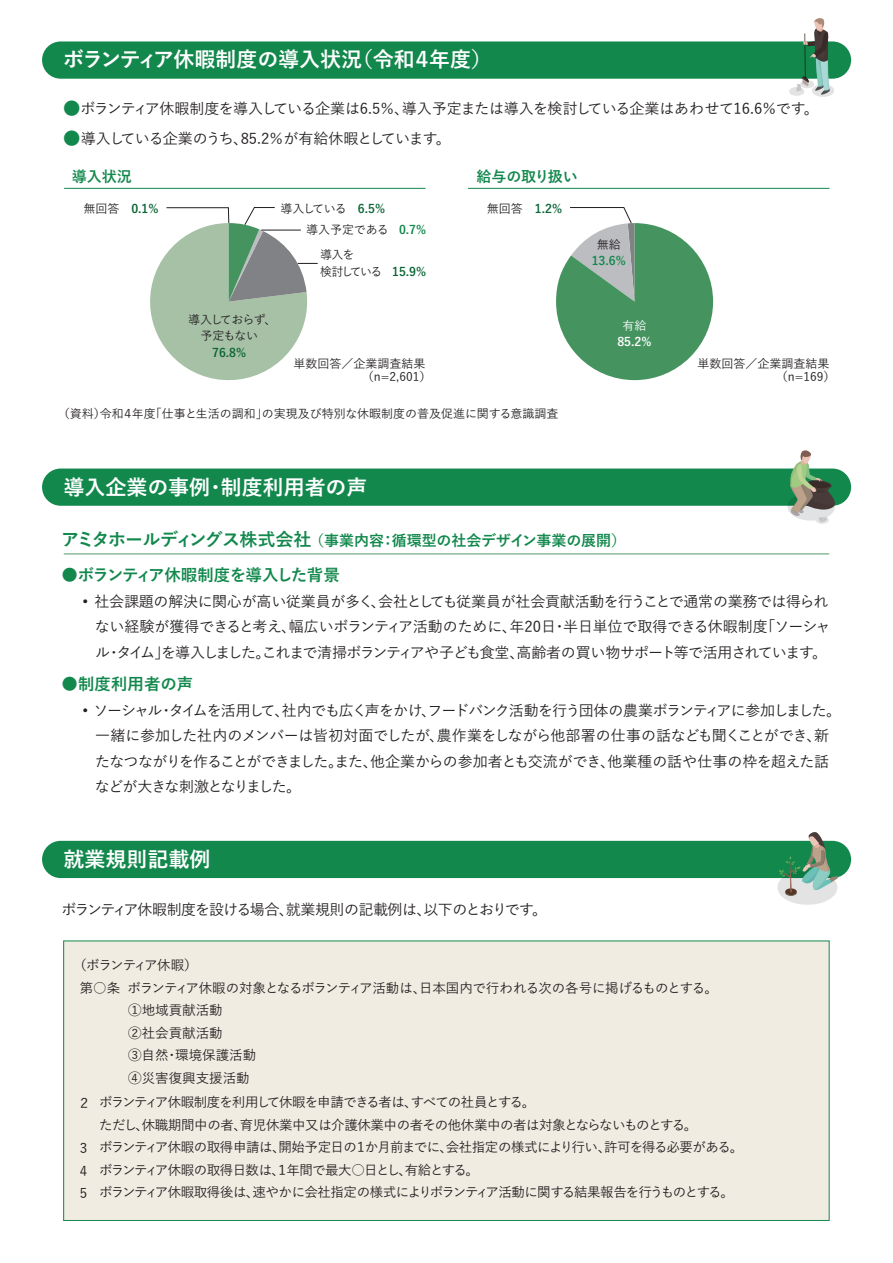
<style>
.page{position:relative;width:893px;height:1263px;background:#fff}
.page>*{position:absolute;margin:0;border:0;box-sizing:border-box;transform-origin:0 0}
.t1{font:700 21px "Yu Go";color:#fff}
.t2{font:700 16.5px "Yu Go";letter-spacing:-.045em;color:#12884d}
.t3{font:700 16.5px "Yu Go";letter-spacing:-.015em;color:#12884d}
.t4{font:500 15px/25.5px "Yu Go";letter-spacing:-.04em;color:#231f20}
.t5{font:700 15px "Yu Go";letter-spacing:-.005em;color:#12884d}
.t6{font:500 15px "Yu Go";letter-spacing:-.065em;color:#231f20}
.t7{font:500 13.5px/22.5px "Yu Go";letter-spacing:-.035em;color:#231f20}
.t8{font:500 13.5px/22.5px "Yu Go";letter-spacing:-.065em;color:#231f20}
.t9{font:500 13.5px/22.5px "Yu Go";color:#231f20}
.t10{font:500 12px/13.5px "Yu Go";color:#231f20}
.t11{font:500 12px/16.5px "Yu Go";letter-spacing:-.1em;color:#231f20}
.t12{font:500 12px/16.5px "Yu Go";letter-spacing:-.055em;color:#231f20;text-align:center}
.t13{font:700 12px "Yu Go";color:#0c6638}
.t14{font:700 12px "Yu Go";color:#fff}
.t15{font:700 12px "Yu Go";color:#12884d}
.t16{font:500 12px "Yu Go";color:#fff}
.s1{font-weight:700;font-size:18px;color:#12884d}
.s2{font-weight:700;color:#0c6638}
.s3{font-weight:700;color:#12884d}
.s4{font-size:18px}
</style>
<div class="page">
<div style="left:42px;top:468px;width:809px;height:38px;background:#12884d;border-radius:19px"></div>
<div style="left:42px;top:41px;width:809px;height:38px;background:#12884d;border-radius:19px"></div>
<div style="left:42px;top:841px;width:809px;height:37px;background:#12884d;border-radius:19px"></div>
<hr style="left:64px;top:554px;width:765px;height:1px;background:#529867">
<div style="left:64px;top:941px;width:765px;height:279px;background:#f1ece2"></div>
<hr style="left:64px;top:188px;width:361px;height:1px;background:#12884d">
<hr style="left:468px;top:188px;width:361px;height:1px;background:#12884d">
<svg style="left:556px;top:207px;width:157px;height:173px"></svg>
<svg style="left:150px;top:207px;width:168px;height:174px"></svg>
<svg style="left:787px;top:450px;width:53px;height:74px"></svg>
<svg style="left:789px;top:18px;width:45px;height:79px"></svg>
<svg style="left:777px;top:832px;width:62px;height:73px"></svg>
<h1 class="t1" style="left:63px;top:48px;width:430px">ボランティア休暇制度の導入状況（令和４年度）</h1>
<p class="t4" style="left:63px;top:94px;width:758px"><span class="s1">●</span>ボランティア休暇制度を導入している企業は6.5％、導入予定または導入を検討している企業はあわせて16.6％です。</p>
<p class="t6" style="left:63px;top:125px;width:390px"><span class="s1">●</span>導入している企業のうち、85.2％が有給休暇としています。</p>
<p class="t5" style="left:72px;top:168px;width:61px">導入状況</p>
<p class="t5" style="left:477px;top:168px;width:103px">給与の取り扱い</p>
<p class="t10" style="left:83px;top:200px;width:77px">無回答　<span class="s2">0.1%</span></p>
<p class="t10" style="left:280px;top:201px;width:106px">導入している　<span class="s2">6.5%</span></p>
<p class="t10" style="left:487px;top:200px;width:77px">無回答　<span class="s2">1.2%</span></p>
<p class="t10" style="left:306px;top:222px;width:121px">導入予定である <span class="s3">0.7%</span></p>
<p class="t11" style="left:320px;top:245px;width:107px">導入を<br>検討している　<span class="s2">15.9%</span></p>
<p class="t12" style="left:188px;top:310px;width:90px">導入しておらず、予定もない</p>
<p class="t13" style="left:212px;top:346px;width:36px">76.8%</p>
<p class="t10" style="left:362px;top:355px;width:71px;text-indent:-69px">単数回答／企業調査結果（n=2,601）</p>
<p class="t10" style="left:58px;top:405px;width:502px">（資料）令和４年度「仕事と生活の調和」の実現及び特別な休暇制度の普及促進に関する意識調査</p>
<h1 class="t1" style="left:64px;top:476px;width:305px">導入企業の事例・制度利用者の声</h1>
<p class="t10" style="left:597px;top:236px;width:25px">無給</p>
<p class="t15" style="left:592px;top:254px;width:36px">13.6%</p>
<p class="t16" style="left:622px;top:314px;width:25px">有給</p>
<p class="t14" style="left:617px;top:335px;width:36px">85.2%</p>
<p class="t5" style="left:61px;top:532px;width:567px"><span class="s4">アミタホールディングス株式会社</span> （事業内容：循環型の社会デザイン事業の展開）</p>
<p class="t10" style="left:776px;top:355px;width:61px;text-indent:-78px">単数回答／企業調査結果（n=169）</p>
<p class="t2" style="left:62px;top:566px;width:280px">●ボランティア休暇制度を導入した背景</p>
<p class="t4" style="left:95px;top:587px;width:737px;text-indent:-12px"><sup>●</sup> 社会課題の解決に関心が高い従業員が多く、会社としても従業員が社会貢献活動を行うことで通常の業務では得られない経験が獲得できると考え、幅広いボランティア活動のために、年20日・半日単位で取得できる休暇制度「ソーシャル・タイム」を導入しました。これまで清掃ボランティアや子ども食堂、高齢者の買い物サポート等で活用されています。</p>
<p class="t3" style="left:62px;top:674px;width:133px">●制度利用者の声</p>
<p class="t4" style="left:95px;top:695px;width:748px;text-indent:-12px"><sup>●</sup> ソーシャル・タイムを活用して、社内でも広く声をかけ、フードバンク活動を行う団体の農業ボランティアに参加しました。一緒に参加した社内のメンバーは皆初対面でしたが、農作業をしながら他部署の仕事の話なども聞くことができ、新たなつながりを作ることができました。また、他企業からの参加者とも交流ができ、他業種の話や仕事の枠を超えた話などが大きな刺激となりました。</p>
<h1 class="t1" style="left:64px;top:847px;width:149px">就業規則記載例</h1>
<p class="t4" style="left:61px;top:894px;width:487px">ボランティア休暇制度を設ける場合、就業規則の記載例は、以下のとおりです。</p>
<p class="t8" style="left:80px;top:952px;width:639px;text-indent:-7px">（ボランティア休暇）<br>第○条 ボランティア休暇の対象となるボランティア活動は、日本国内で行われる次の各号に掲げるものとする。</p>
<p class="t7" style="left:77px;top:1090px;width:15px">２</p>
<p class="t7" style="left:80px;top:1135px;width:9px;text-align:justify">3<br>4<br>5</p>
<p class="t9" style="left:128px;top:997px;width:130px">①地域貢献活動<br>②社会貢献活動<br>③自然・環境保護活動<br>④災害復興支援活動</p>
<p class="t7" style="left:99px;top:1089px;width:646px">ボランティア休暇制度を利用して休暇を申請できる者は、すべての社員とする。<br>ただし、休職期間中の者、育児休業中又は介護休業中の者その他休業中の者は対象とならないものとする。<br>ボランティア休暇の取得申請は、開始予定日の１か月前までに、会社指定の様式により行い、許可を得る必要がある。ボランティア休暇の取得日数は、１年間で最大○日とし、有給とする。<br>ボランティア休暇取得後は、速やかに会社指定の様式によりボランティア活動に関する結果報告を行うものとする。</p>
</div>
